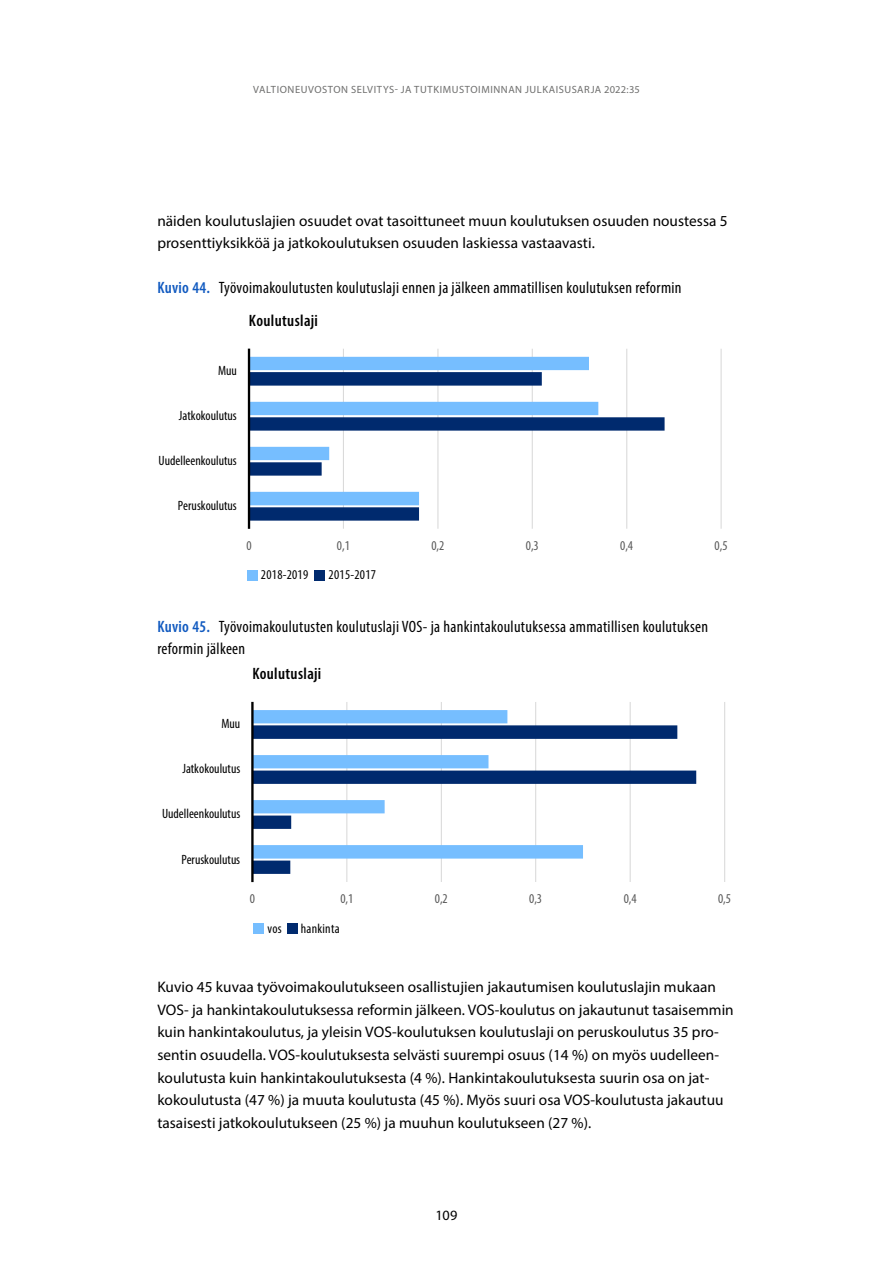
<style>
.page{position:relative;width:893px;height:1263px;background:#fff}
.page>*{position:absolute;margin:0;border:0;box-sizing:border-box;transform-origin:0 0}
.t1{font:condensed 16.5px/22.5px "Myriad Pro";letter-spacing:.02em;color:#000}
.t2{font:600 condensed 16.5px "Myriad Pro";letter-spacing:.025em;color:#000}
._01_Leipä{font:15.3px/22.5px "Myriad Pro";letter-spacing:.005em;color:#000}
.t3{font:14.25px "Myriad Pro";color:#000}
.t4{font:condensed 13.5px "Myriad Pro";color:#000}
.t5{font:condensed 13.5px "Myriad Pro";color:#575757}
.t6{font:condensed 13.5px "Myriad Pro";letter-spacing:.02em;color:#000}
.t7{font:10.5px "Myriad Pro";letter-spacing:.01em;color:#6e6e6d}
.s1{font-weight:600;color:#115ac0}
</style>
<div class="page">
<hr style="left:721px;top:349px;width:1px;height:180px;background:#dadada">
<hr style="left:626px;top:349px;width:1px;height:180px;background:#dadada">
<hr style="left:532px;top:349px;width:1px;height:180px;background:#dadada">
<hr style="left:437px;top:349px;width:1px;height:180px;background:#dadada">
<hr style="left:343px;top:349px;width:1px;height:180px;background:#dadada">
<svg style="left:250px;top:372px;width:415px;height:149px"></svg>
<svg style="left:250px;top:357px;width:348px;height:148px"></svg>
<hr style="left:248px;top:349px;width:2px;height:180px;background:#000">
<div style="left:247px;top:570px;width:11px;height:11px;background:#76beff"></div>
<div style="left:314px;top:570px;width:11px;height:11px;background:#002a6e"></div>
<hr style="left:724px;top:702px;width:1px;height:180px;background:#dadada">
<hr style="left:630px;top:702px;width:1px;height:180px;background:#dadada">
<hr style="left:535px;top:702px;width:1px;height:180px;background:#dadada">
<hr style="left:441px;top:702px;width:1px;height:180px;background:#dadada">
<hr style="left:346px;top:702px;width:1px;height:180px;background:#dadada">
<svg style="left:254px;top:725px;width:442px;height:149px"></svg>
<svg style="left:254px;top:710px;width:329px;height:148px"></svg>
<hr style="left:251px;top:702px;width:3px;height:180px;background:#000">
<div style="left:253px;top:923px;width:11px;height:11px;background:#76beff"></div>
<div style="left:287px;top:923px;width:10px;height:11px;background:#002a6e"></div>
<p class="t7" style="left:253px;top:83px;width:14px">Valtioneuvoston</p>
<p class="t7" style="left:351px;top:83px;width:7px">selvitys</p>
<p class="t7" style="left:395px;top:83px;width:27px">- ja tutkimustoiminnan</p>
<p class="t7" style="left:525px;top:83px;width:7px">julkaisusarja</p>
<p class="t7" style="left:604px;top:83px;width:37px">2022:35</p>
<p class="_01_Leipä" style="left:157px;top:209px;width:572px">näiden koulutuslajien osuudet ovat tasoittuneet muun koulutuksen osuuden noustessa 5 prosenttiyksikköä ja jatkokoulutuksen osuuden laskiessa vastaavasti.</p>
<p class="t1" style="left:157px;top:276px;width:526px"><span class="s1">Kuvio 44.</span> Työvoimakoulutusten koulutuslaji ennen ja jälkeen ammatillisen koulutuksen reformin</p>
<p class="t2" style="left:249px;top:310px;width:70px">Koulutuslaji</p>
<p class="t4" style="left:218px;top:362px;width:20px">Muu</p>
<p class="t4" style="left:179px;top:408px;width:59px">Jatkokoulutus</p>
<p class="t4" style="left:159px;top:453px;width:80px">Uudelleenkoulutus</p>
<p class="t4" style="left:178px;top:498px;width:60px">Peruskoulutus</p>
<p class="t5" style="left:246px;top:537px;width:7px">0</p>
<p class="t5" style="left:337px;top:537px;width:14px">0,1</p>
<p class="t5" style="left:431px;top:537px;width:14px">0,2</p>
<p class="t5" style="left:526px;top:537px;width:14px">0,3</p>
<p class="t5" style="left:620px;top:537px;width:14px">0,4</p>
<p class="t5" style="left:715px;top:537px;width:14px">0,5</p>
<p class="t6" style="left:261px;top:567px;width:49px">2018-2019</p>
<p class="t6" style="left:329px;top:567px;width:49px">2015-2017</p>
<p class="t1" style="left:157px;top:615px;width:552px"><span class="s1">Kuvio 45.</span> Työvoimakoulutusten koulutuslaji VOS- ja hankintakoulutuksessa ammatillisen koulutuksen reformin jälkeen</p>
<p class="t2" style="left:252px;top:663px;width:70px">Koulutuslaji</p>
<p class="t4" style="left:221px;top:716px;width:20px">Muu</p>
<p class="t4" style="left:182px;top:761px;width:59px">Jatkokoulutus</p>
<p class="t4" style="left:162px;top:806px;width:80px">Uudelleenkoulutus</p>
<p class="t4" style="left:181px;top:851px;width:60px">Peruskoulutus</p>
<p class="t5" style="left:250px;top:890px;width:7px">0</p>
<p class="t5" style="left:340px;top:890px;width:14px">0,1</p>
<p class="t5" style="left:435px;top:890px;width:14px">0,2</p>
<p class="t5" style="left:529px;top:890px;width:14px">0,3</p>
<p class="t5" style="left:624px;top:890px;width:14px">0,4</p>
<p class="t5" style="left:718px;top:890px;width:14px">0,5</p>
<p class="t4" style="left:267px;top:920px;width:16px">vos</p>
<p class="t6" style="left:301px;top:920px;width:40px">hankinta</p>
<p class="_01_Leipä" style="left:157px;top:976px;width:578px">Kuvio 45 kuvaa työvoimakoulutukseen osallistujien jakautumisen koulutuslajin mukaan VOS- ja hankintakoulutuksessa reformin jälkeen. VOS-koulutus on jakautunut tasaisemmin kuin hankintakoulutus, ja yleisin VOS-koulutuksen koulutuslaji on peruskoulutus 35 pro&shy;sentin osuudella. VOS-koulutuksesta selvästi suurempi osuus (14 %) on myös uudelleen&shy;koulutusta kuin hankintakoulutuksesta (4 %). Hankintakoulutuksesta suurin osa on jat&shy;kokoulutusta (47 %) ja muuta koulutusta (45 %). Myös suuri osa VOS-koulutusta jakautuu tasaisesti jatkokoulutukseen (25 %) ja muuhun koulutukseen (27 %).</p>
<p class="t3" style="left:436px;top:1206px;width:23px">109</p>
</div>
